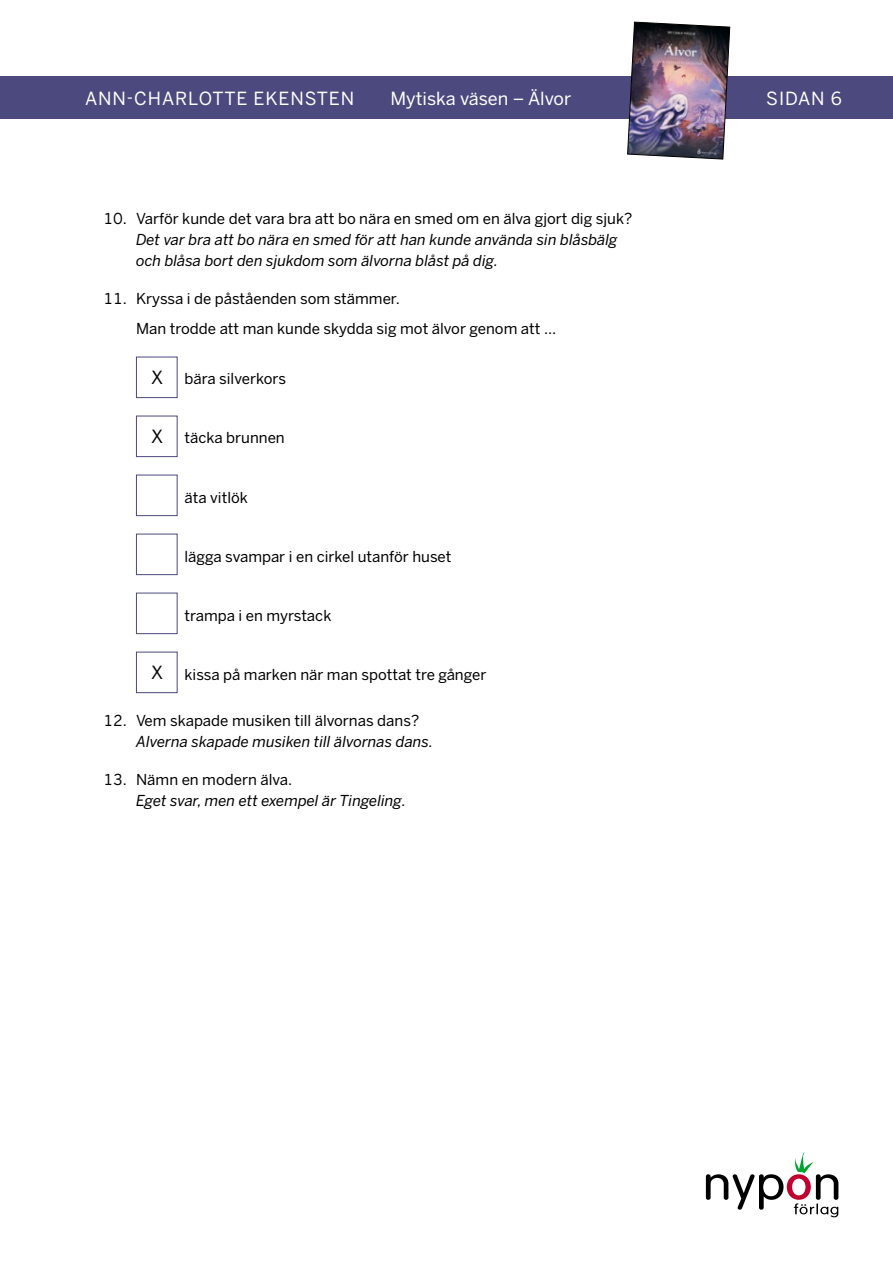
<style>
.page{position:relative;width:893px;height:1263px;background:#fff}
.page>*{position:absolute;margin:0;border:0;box-sizing:border-box;transform-origin:0 0}
.t1{font:18px "Benton Sans";letter-spacing:.015em;color:#fff}
.t2{font:18px "Benton Sans";letter-spacing:.05em;color:#fff}
.t3{font:18px "Benton Sans";color:#000}
.t4{font:15px/29.5px "Benton Sans";color:#000}
.t5{font:italic 15px/21px "Benton Sans";color:#000}
</style>
<div class="page">
<svg style="left:706px;top:1152px;width:132px;height:65px"></svg>
<div style="left:0;top:77px;width:893px;height:42px;background:#4b497d"></div>
<img style="left:627px;top:21px;width:103px;height:139px">
<div style="left:136px;top:357px;width:42px;height:41px;border:1px solid #4b497d"></div>
<div style="left:136px;top:416px;width:42px;height:41px;border:1px solid #4b497d"></div>
<div style="left:136px;top:475px;width:42px;height:41px;border:1px solid #4b497d"></div>
<div style="left:136px;top:534px;width:42px;height:41px;border:1px solid #4b497d"></div>
<div style="left:136px;top:593px;width:42px;height:41px;border:1px solid #4b497d"></div>
<div style="left:136px;top:652px;width:42px;height:41px;border:1px solid #4b497d"></div>
<p class="t2" style="left:85px;top:87px;width:271px">ANN-CHARLOTTE EKENSTEN</p>
<p class="t1" style="left:390px;top:87px;width:182px">Mytiska väsen – Älvor</p>
<p class="t1" style="left:766px;top:87px;width:77px">SIDAN 6</p>
<p class="t4" style="left:103px;top:204px;width:531px">10. Varför kunde det vara bra att bo nära en smed om en älva gjort dig sjuk?</p>
<p class="t5" style="left:136px;top:230px;width:483px">Det var bra att bo nära en smed för att han kunde använda sin blåsbälg och blåsa bort den sjukdom som älvorna blåst på dig.</p>
<p class="t4" style="left:136px;top:284px;width:422px;text-indent:-33px">11. Kryssa i de påståenden som stämmer.<br>Man trodde att man kunde skydda sig mot älvor genom att …</p>
<p class="t3" style="left:151px;top:367px;width:14px">X</p>
<p class="t4" style="left:185px;top:364px;width:103px">bära silverkors</p>
<p class="t3" style="left:151px;top:426px;width:14px">X</p>
<p class="t4" style="left:185px;top:423px;width:102px">täcka brunnen</p>
<p class="t4" style="left:185px;top:482px;width:65px">äta vitlök</p>
<p class="t4" style="left:185px;top:541px;width:268px">lägga svampar i en cirkel utanför huset</p>
<p class="t4" style="left:185px;top:600px;width:148px">trampa i en myrstack</p>
<p class="t3" style="left:151px;top:662px;width:14px">X</p>
<p class="t4" style="left:185px;top:659px;width:303px">kissa på marken när man spottat tre gånger</p>
<p class="t4" style="left:103px;top:706px;width:317px">12. Vem skapade musiken till älvornas dans?</p>
<p class="t5" style="left:136px;top:731px;width:298px">Alverna skapade musiken till älvornas dans.</p>
<p class="t4" style="left:103px;top:765px;width:190px">13. Nämn en modern älva.</p>
<p class="t5" style="left:136px;top:790px;width:271px">Eget svar, men ett exempel är Tingeling.</p>
</div>
